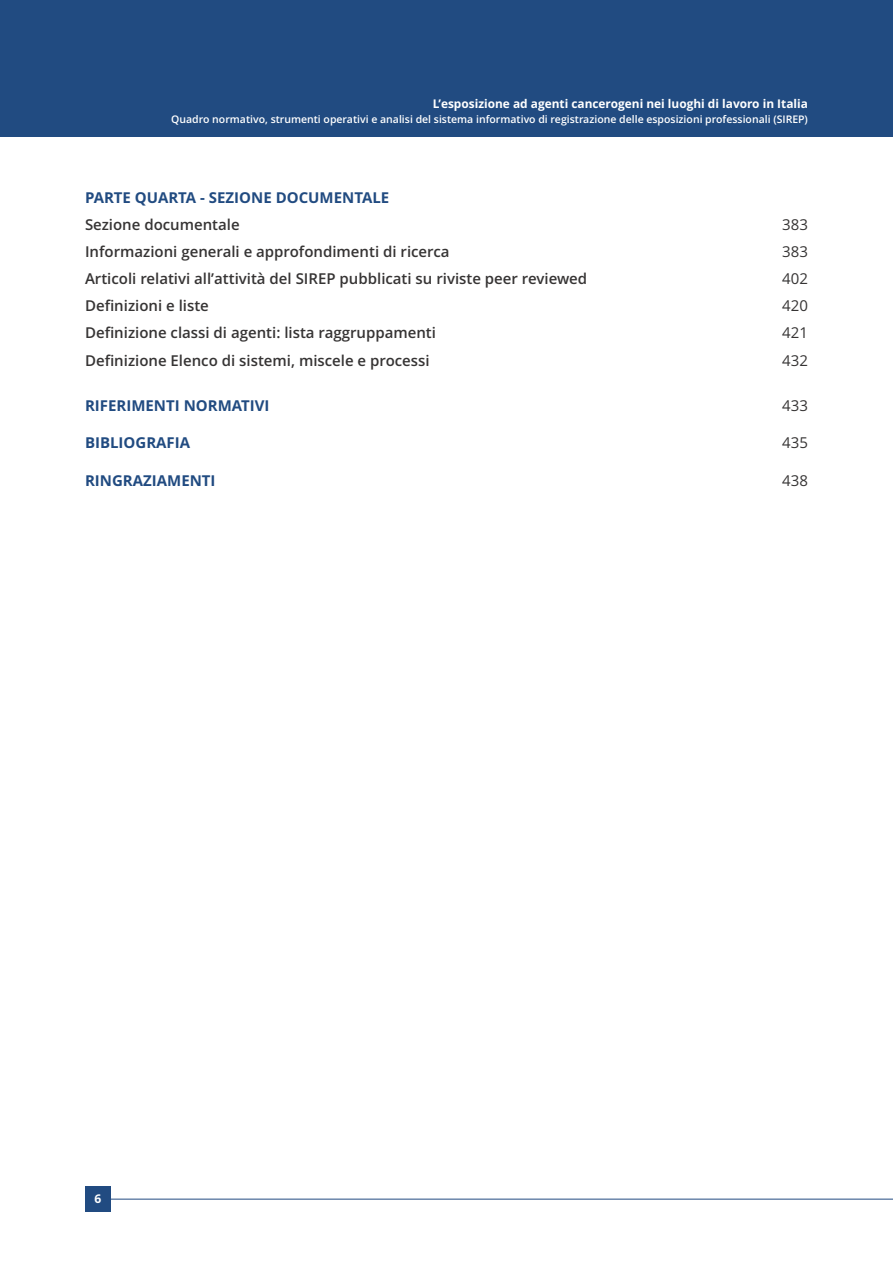
<style>
.page{position:relative;width:893px;height:1263px;background:#fff}
.page>*{position:absolute;margin:0;border:0;box-sizing:border-box;transform-origin:0 0}
.t1{font:600 15px "Open Sans";color:#363434}
.t2{font:700 15px "Open Sans";color:#214b81}
.t3{font:15px "Open Sans";color:#363434}
.t4{font:700 12px "Open Sans";color:#fff}
.t5{font:600 10.5px "Open Sans";color:#fff}
</style>
<div class="page">
<div style="left:0;top:0;width:893px;height:136px;background:#214b81"></div>
<div style="left:85px;top:1186px;width:26px;height:26px;background:#214b81"></div>
<hr style="left:111px;top:1199px;width:782px;height:1px;background:#214b81">
<p class="t4" style="left:433px;top:98px;width:377px">L’esposizione ad agenti cancerogeni nei luoghi di lavoro in Italia</p>
<p class="t5" style="left:171px;top:115px;width:638px">Quadro normativo, strumenti operativi e analisi del sistema informativo di registrazione delle esposizioni professionali (SIREP)</p>
<p class="t2" style="left:85px;top:192px;width:306px">PARTE QUARTA - SEZIONE DOCUMENTALE</p>
<p class="t1" style="left:85px;top:219px;width:156px">Sezione documentale</p>
<p class="t3" style="left:782px;top:219px;width:27px">383</p>
<p class="t1" style="left:85px;top:246px;width:366px">Informazioni generali e approfondimenti di ricerca</p>
<p class="t3" style="left:782px;top:246px;width:27px">383</p>
<p class="t1" style="left:85px;top:273px;width:504px">Articoli relativi all’attività del SIREP pubblicati su riviste peer reviewed</p>
<p class="t3" style="left:782px;top:273px;width:27px">402</p>
<p class="t1" style="left:85px;top:300px;width:125px">Definizioni e liste</p>
<p class="t3" style="left:782px;top:300px;width:27px">420</p>
<p class="t1" style="left:85px;top:327px;width:352px">Definizione classi di agenti: lista raggruppamenti</p>
<p class="t3" style="left:782px;top:327px;width:27px">421</p>
<p class="t1" style="left:85px;top:354px;width:346px">Definizione Elenco di sistemi, miscele e processi</p>
<p class="t3" style="left:782px;top:354px;width:27px">432</p>
<p class="t2" style="left:85px;top:400px;width:186px">RIFERIMENTI NORMATIVI</p>
<p class="t3" style="left:782px;top:400px;width:27px">433</p>
<p class="t2" style="left:85px;top:437px;width:107px">BIBLIOGRAFIA</p>
<p class="t3" style="left:782px;top:437px;width:27px">435</p>
<p class="t2" style="left:85px;top:474px;width:132px">RINGRAZIAMENTI</p>
<p class="t3" style="left:782px;top:474px;width:27px">438</p>
<p class="t4" style="left:94px;top:1194px;width:8px">6</p>
</div>
